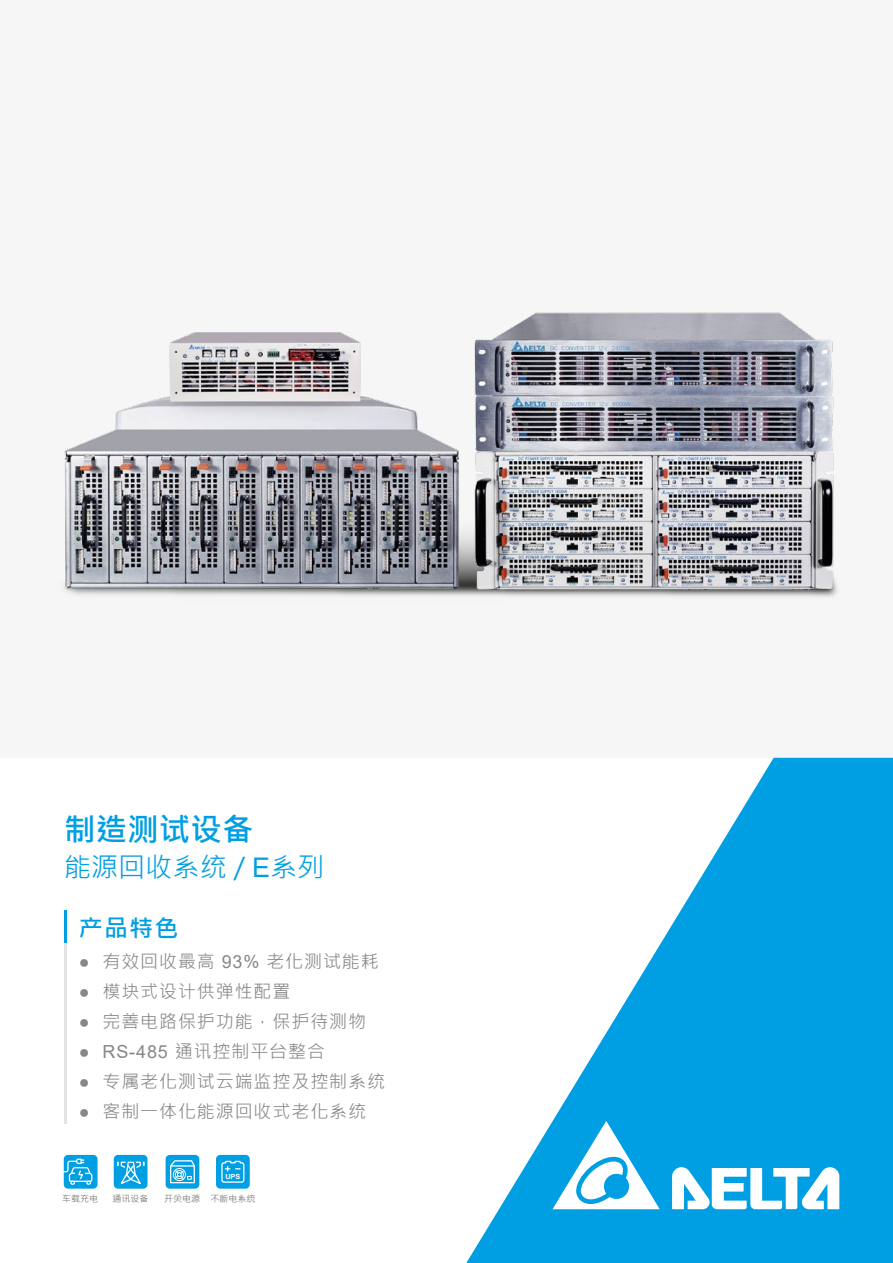
<style>
.page{position:relative;width:893px;height:1263px;background:#fff}
.page>*{position:absolute;margin:0;border:0;box-sizing:border-box;transform-origin:0 0}
.t1{font:700 31.5px "Microsoft Jheng Hei";letter-spacing:.005em;color:#009fe3}
.t2{font:27px "Microsoft Jheng Hei";letter-spacing:.005em;color:#009fe3}
.t3{font:700 24px "Microsoft Jheng Hei";color:#009fe3}
.t4{font:18px "Microsoft Jheng Hei";letter-spacing:.05em;color:#878787}
.t5{font:9px "Microsoft Jheng Hei";color:#6f6f6f}
.t6{font:700 7.05px "Arial";color:#fff;scale:1.04 1}
.s1{font-family:"Arial"}
</style>
<div class="page">
<div style="left:0;top:0;width:893px;height:758px;background:#f6f6f6"></div>
<svg style="left:466px;top:758px;width:427px;height:505px;fill:#009fe3"></svg>
<svg style="left:672px;top:1167px;width:167px;height:42px"></svg>
<svg style="left:552px;top:1121px;width:108px;height:88px"></svg>
<hr style="left:64px;top:911px;width:3px;height:213px;background:#e3e3e3">
<hr style="left:64px;top:911px;width:3px;height:32px;background:#009fe3">
<div style="left:216px;top:1155px;width:34px;height:33px;background:#009fe3;border-radius:4px"></div>
<svg style="left:221px;top:1160px;width:24px;height:23px"></svg>
<div style="left:114px;top:1155px;width:33px;height:33px;background:#009fe3;border-radius:4px"></div>
<svg style="left:117px;top:1161px;width:28px;height:23px"></svg>
<div style="left:64px;top:1155px;width:34px;height:33px;background:#009fe3;border-radius:4px"></div>
<svg style="left:63px;top:1158px;width:30px;height:27px"></svg>
<img style="left:64px;top:312px;width:792px;height:450px">
<div style="left:166px;top:1155px;width:33px;height:34px;background:#009fe3;border-radius:4px"></div>
<div style="left:170px;top:1165px;width:25px;height:18px;border:1px solid #fff"></div>
<div style="left:173px;top:1168px;width:13px;height:13px;border:1px solid #fff;border-radius:50%"></div>
<svg style="left:170px;top:1160px;width:25px;height:20px"></svg>
<h1 class="t1" style="left:64px;top:809px;width:191px">制造测试设备</h1>
<h2 class="t2" style="left:64px;top:850px;width:262px">能源回收系统 / <span class="s1">E</span>系列</h2>
<h3 class="t3" style="left:79px;top:913px;width:101px">产品特色</h3>
<p class="t4" style="left:79px;top:950px;width:302px"><span class="s1">●</span> 有效回收最高 <span class="s1">93%</span> 老化测试能耗</p>
<p class="t4" style="left:79px;top:980px;width:213px"><span class="s1">●</span> 模块式设计供弹性配置</p>
<p class="t4" style="left:79px;top:1010px;width:289px"><span class="s1">●</span> 完善电路保护功能，保护待测物</p>
<p class="t4" style="left:79px;top:1040px;width:248px"><span class="s1">● RS-485</span> 通讯控制平台整合</p>
<p class="t4" style="left:79px;top:1070px;width:308px"><span class="s1">●</span> 专属老化测试云端监控及控制系统</p>
<p class="t4" style="left:79px;top:1100px;width:289px"><span class="s1">●</span> 客制一体化能源回收式老化系统</p>
<p class="t6" style="left:225px;top:1171px;width:16px">UPS</p>
<p class="t5" style="left:62px;top:1192px;width:37px">车载充电</p>
<p class="t5" style="left:113px;top:1192px;width:37px">通讯设备</p>
<p class="t5" style="left:164px;top:1192px;width:93px">开关电源 不断电系统</p>
</div>
